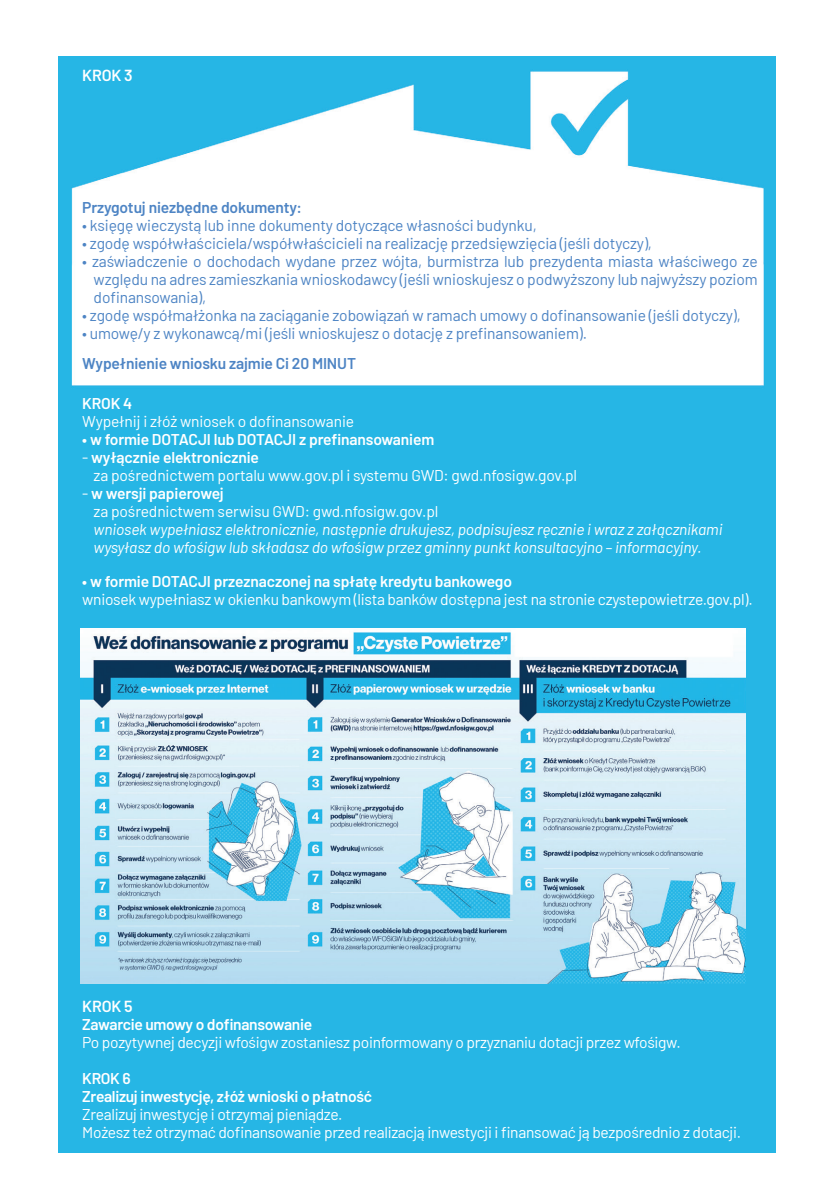
<style>
.page{position:relative;width:840px;height:1191px;background:#fff}
.page>*{position:absolute;margin:0;border:0;box-sizing:border-box;transform-origin:0 0}
.t1{font:600 16px "Barlow";letter-spacing:-.01em;color:#fff}
.t2{font:15.6px/18px "Barlow";letter-spacing:-.01em;color:#4d84c4;text-align:justify}
.t3{font:15.6px "Barlow";letter-spacing:-.02em;color:#fff}
.t4{font:600 15.6px "Barlow";letter-spacing:-.015em;color:#fff}
.t5{font:italic 15.6px "Barlow";letter-spacing:-.01em;color:#fff}
.t6{font:600 15.6px "Barlow";letter-spacing:-.01em;color:#4d84c4}
.s1{font-weight:400}
</style>
<div class="page">
<img style="left:59px;top:57px;width:716px;height:1095px">
<img style="left:81px;top:628px;width:664px;height:355px">
<p class="t1" style="left:82px;top:64px;width:52px">KROK 3</p>
<p class="t6" style="left:82px;top:196px;width:221px">Przygotuj niezbędne dokumenty:</p>
<p class="t2" style="left:82px;top:215px;width:456px">• księgę wieczystą lub inne dokumenty dotyczące własności budynku,</p>
<p class="t2" style="left:82px;top:233px;width:571px">• zgodę współwłaściciela/współwłaścicieli na realizację przedsięwzięcia (jeśli dotyczy),</p>
<p class="t2" style="left:94px;top:251px;width:665px;text-indent:-11px">• zaświadczenie o dochodach wydane przez wójta, burmistrza lub prezydenta miasta właściwego ze względu na adres zamieszkania wnioskodawcy (jeśli wnioskujesz o podwyższony lub najwyższy poziom dofinansowania),</p>
<p class="t2" style="left:82px;top:305px;width:659px">• zgodę współmałżonka na zaciąganie zobowiązań w ramach umowy o dofinansowanie (jeśli dotyczy),</p>
<p class="t2" style="left:82px;top:323px;width:506px">• umowę/y z wykonawcą/mi (jeśli wnioskujesz o dotację z prefinansowaniem).</p>
<p class="t6" style="left:82px;top:352px;width:275px">Wypełnienie wniosku zajmie Ci 20 MINUT</p>
<p class="t4" style="left:82px;top:392px;width:52px">KROK 4</p>
<p class="t3" style="left:82px;top:410px;width:273px">Wypełnij i złóż wniosek o dofinansowanie</p>
<p class="t4" style="left:82px;top:428px;width:353px">• w formie DOTACJI lub DOTACJI z prefinansowaniem</p>
<p class="t4" style="left:82px;top:446px;width:178px"><span class="s1">-</span> wyłącznie elektronicznie</p>
<p class="t3" style="left:94px;top:464px;width:485px">za pośrednictwem portalu www.gov.pl i systemu GWD: gwd.nfosigw.gov.pl</p>
<p class="t4" style="left:82px;top:482px;width:143px"><span class="s1">-</span> w wersji papierowej</p>
<p class="t3" style="left:94px;top:500px;width:346px">za pośrednictwem serwisu GWD: gwd.nfosigw.gov.pl</p>
<p class="t5" style="left:94px;top:518px;width:630px">wniosek wypełniasz elektronicznie, następnie drukujesz, podpisujesz ręcznie i wraz z załącznikami</p>
<p class="t5" style="left:94px;top:536px;width:609px">wysyłasz do wfośigw lub składasz do wfośigw przez gminny punkt konsultacyjno – informacyjny.</p>
<p class="t4" style="left:82px;top:570px;width:431px">• w formie DOTACJI przeznaczonej na spłatę kredytu bankowego</p>
<p class="t3" style="left:82px;top:588px;width:671px">wniosek wypełniasz w okienku bankowym (lista banków dostępna jest na stronie czystepowietrze.gov.pl).</p>
<p class="t1" style="left:82px;top:994px;width:52px">KROK 5</p>
<p class="t4" style="left:82px;top:1012px;width:231px">Zawarcie umowy o dofinansowanie</p>
<p class="t3" style="left:82px;top:1030px;width:599px">Po pozytywnej decyzji wfośigw zostaniesz poinformowany o przyznaniu dotacji przez wfośigw.</p>
<p class="t4" style="left:82px;top:1066px;width:50px">KROK 6</p>
<p class="t4" style="left:82px;top:1084px;width:291px">Zrealizuj inwestycję, złóż wnioski o płatność</p>
<p class="t3" style="left:82px;top:1102px;width:262px">Zrealizuj inwestycję i otrzymaj pieniądze.</p>
<p class="t3" style="left:82px;top:1120px;width:660px">Możesz też otrzymać dofinansowanie przed realizacją inwestycji i finansować ją bezpośrednio z dotacji.</p>
</div>
